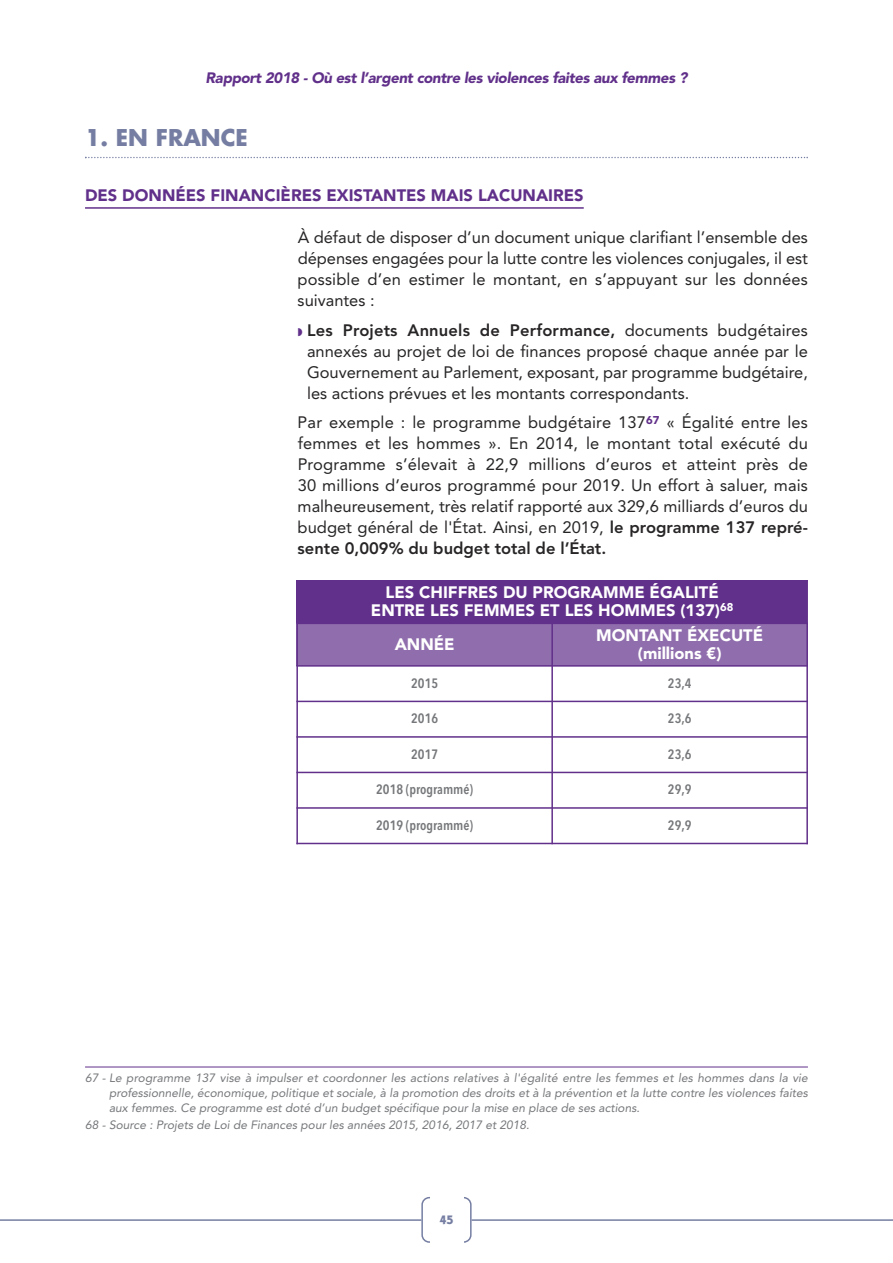
<style>
.page{position:relative;width:893px;height:1263px;background:#fff}
.page>*{position:absolute;margin:0;border:0;box-sizing:border-box;transform-origin:0 0}
.t1{font:700 22.5px "Futura Std";color:#757ea2}
.t2{font:16.5px/21px "Avenir";color:#272526;text-align:justify}
.t3{font:900 16.5px/18px "Avenir";color:#fff;text-align:center}
.t4{font:900 16.5px "Avenir";color:#61308a}
.t5{font:italic 900 15px "Avenir";letter-spacing:-.025em;color:#61308a}
.t6{font:600 13.5px "Avenir Next Condensed";color:#75777a}
.t7{font:700 12.75px "Kabel Md ITC";color:#757ea2}
.t8{font:italic 12px/15px "Avenir";color:#75777a;text-align:justify}
.s1{font-weight:800}
</style>
<div class="page">
<svg style="left:85px;top:157px;width:723px;height:1px"></svg>
<hr style="left:85px;top:207px;width:499px;height:2px;background:#61308a">
<hr style="left:0;top:1219px;width:421px;height:2px;background:#757ea2">
<hr style="left:472px;top:1219px;width:421px;height:2px;background:#757ea2">
<svg style="left:421px;top:1197px;width:51px;height:46px"></svg>
<div style="left:430px;top:1194px;width:33px;height:53px;background:#fff"></div>
<div style="left:296px;top:580px;width:511px;height:43px;background:#61308a"></div>
<div style="left:296px;top:623px;width:256px;height:43px;background:#906ead"></div>
<div style="left:552px;top:623px;width:256px;height:43px;background:#906ead"></div>
<hr style="left:296px;top:580px;width:2px;height:264px;background:#61308a">
<hr style="left:551px;top:623px;width:2px;height:221px;background:#61308a">
<hr style="left:806px;top:580px;width:2px;height:264px;background:#61308a">
<hr style="left:296px;top:623px;width:512px;height:1px;background:#61308a">
<hr style="left:296px;top:665px;width:512px;height:2px;background:#61308a">
<hr style="left:296px;top:701px;width:512px;height:1px;background:#61308a">
<hr style="left:296px;top:736px;width:512px;height:2px;background:#61308a">
<hr style="left:296px;top:772px;width:512px;height:1px;background:#61308a">
<hr style="left:296px;top:807px;width:512px;height:2px;background:#61308a">
<hr style="left:296px;top:843px;width:512px;height:1px;background:#61308a">
<hr style="left:85px;top:1067px;width:723px;height:1px;background:#61308a">
<p class="t5" style="left:206px;top:65px;width:483px">Rapport 2018 - Où est l’argent contre les violences faites aux femmes ?</p>
<h1 class="t1" style="left:85px;top:127px;width:164px">1. EN FRANCE</h1>
<p class="t4" style="left:85px;top:181px;width:500px">DES DONNÉES FINANCIÈRES EXISTANTES MAIS LACUNAIRES</p>
<p class="t2" style="left:298px;top:227px;width:512px">À défaut de disposer d’un document unique clarifiant l’ensemble des dépenses engagées pour la lutte contre les violences conjugales, il est possible d’en estimer le montant, en s’appuyant sur les données suivantes :</p>
<p class="t2" style="left:307px;top:319px;width:502px"><span class="s1">Les Projets Annuels de Performance,</span> documents budgétaires annexés au projet de loi de finances proposé chaque année par le Gouvernement au Parlement, exposant, par programme budgétaire, les actions prévues et les montants correspondants.</p>
<p class="t2" style="left:298px;top:412px;width:512px">Par exemple : le programme budgétaire 137<sup>67</sup> « Égalité entre les femmes et les hommes ». En 2014, le montant total exécuté du Programme s’élevait à 22,9 millions d’euros et atteint près de 30 millions d’euros programmé pour 2019. Un effort à saluer, mais malheureusement, très relatif rapporté aux 329,6 milliards d’euros du budget général de l'État. Ainsi, en 2019, <span class="s1">le programme 137 repré&shy;sente 0,009% du budget total de l’État.</span></p>
<p class="t3" style="left:371px;top:583px;width:364px">LES CHIFFRES DU PROGRAMME ÉGALITÉ<br>ENTRE LES FEMMES ET LES HOMMES (137)<sup>68</sup></p>
<p class="t3" style="left:395px;top:635px;width:61px">ANNÉE</p>
<p class="t3" style="left:596px;top:626px;width:168px">MONTANT ÉXECUTÉ (MILLIONS €)</p>
<p class="t6" style="left:411px;top:671px;width:28px">2015</p>
<p class="t6" style="left:668px;top:671px;width:25px">23,4</p>
<p class="t6" style="left:411px;top:707px;width:28px">2016</p>
<p class="t6" style="left:668px;top:707px;width:25px">23,6</p>
<p class="t6" style="left:411px;top:742px;width:28px">2017</p>
<p class="t6" style="left:668px;top:742px;width:25px">23,6</p>
<p class="t6" style="left:376px;top:778px;width:99px">2018 (programmé)</p>
<p class="t6" style="left:668px;top:778px;width:25px">29,9</p>
<p class="t6" style="left:376px;top:814px;width:99px">2019 (programmé)</p>
<p class="t6" style="left:668px;top:814px;width:25px">29,9</p>
<p class="t8" style="left:109px;top:1070px;width:700px;text-indent:-24px">67 - Le programme 137 vise à impulser et coordonner les actions relatives à l'égalité entre les femmes et les hommes dans la vie professionnelle, économique, politique et sociale, à la promotion des droits et à la prévention et la lutte contre les violences faites aux femmes. Ce programme est doté d’un budget spécifique pour la mise en place de ses actions.</p>
<p class="t8" style="left:85px;top:1117px;width:446px">68 - Source : Projets de Loi de Finances pour les années 2015, 2016, 2017 et 2018.</p>
<p class="t7" style="left:439px;top:1212px;width:15px">45</p>
</div>
